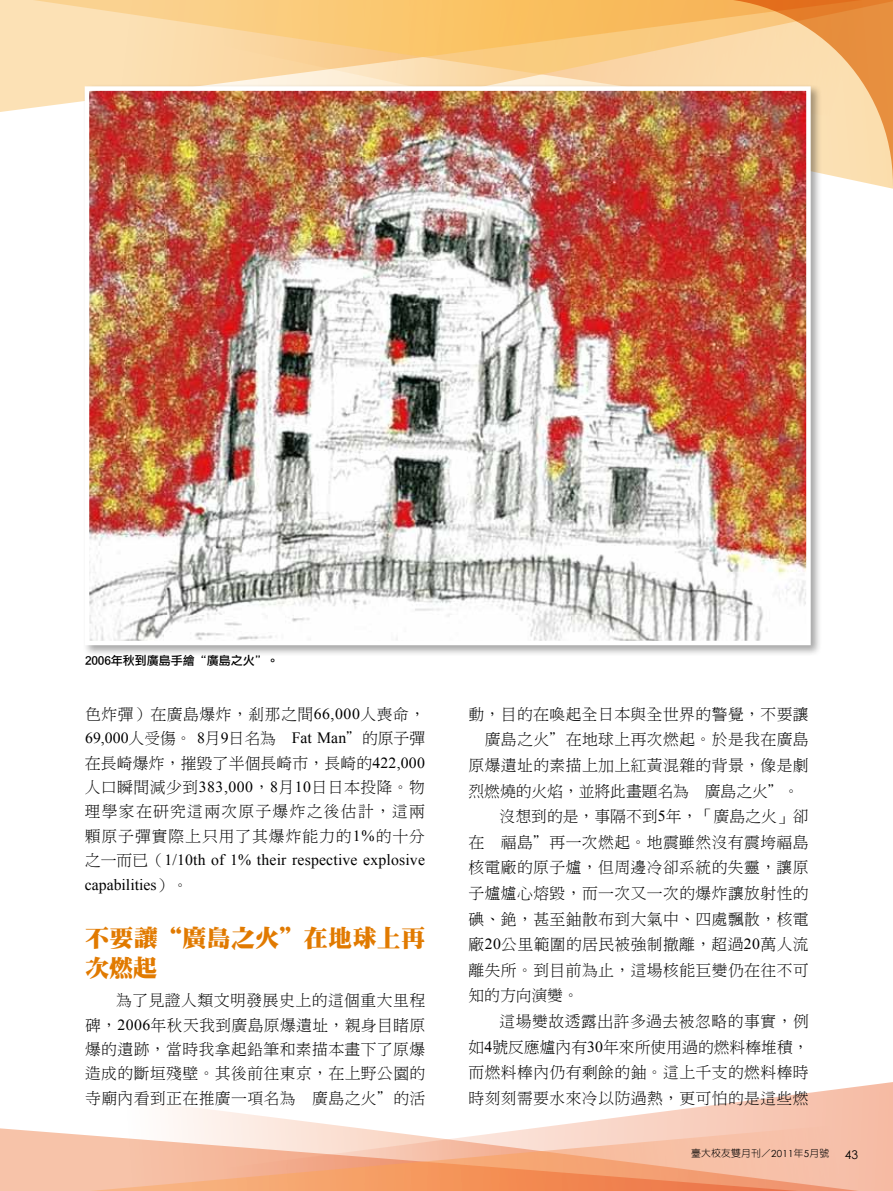
<style>
.page{position:relative;width:893px;height:1191px;background:#fff}
.page>*{position:absolute;margin:0;border:0;box-sizing:border-box;transform-origin:0 0}
.t1{font:24px/30.5px "DF Ming UB HKP BF";letter-spacing:.015em;color:#e17a00}
.t2{font:15.75px/24.5px "DF Ming Lt HKP BF";letter-spacing:.03em;color:#000}
.t3{font:15.75px/24.5px "Times New Roman";letter-spacing:.01em;color:#000}
.t4{font:15.75px "DF Ming Lt HKP BF";letter-spacing:.005em;color:#000}
.t5{font:15.75px "DF Ming Lt HKP BF";color:#000}
.t6{font:12px "DF Li Hei Md HK BF";color:#000}
.t7{font:12px "Century Gothic";color:#000}
.t8{font:9.75px "DF Yuan Lt HKP BF";letter-spacing:.025em;color:#000}
.s1{font-family:"Times New Roman"}
.s2{font-family:"DF Ming Lt HKP BF"}
.s3{font-family:"Century Gothic"}
</style>
<div class="page">
<svg style="left:822px;top:128px;width:71px;height:59px;background:#fadfb3"></svg>
<svg style="left:0;top:0;width:893px;height:128px;background:#f8cd8f"></svg>
<svg style="left:172px;top:1083px;width:721px;height:36px"></svg>
<svg style="left:0;top:1119px;width:893px;height:72px;background:#f7c1a6"></svg>
<div style="left:82px;top:83px;width:740px;height:573px;background:#000;opacity:.35"></div>
<img style="left:90px;top:91px;width:716px;height:549px">
<div style="left:85px;top:86px;width:726px;height:559px;border:4px solid #fff"></div>
<p class="t6" style="left:85px;top:654px;width:195px">2006年秋到廣島手繪“廣島之火”。</p>
<p class="t2" style="left:85px;top:702px;width:251px">色炸彈）在廣島爆炸，剎那之間 <span class="s1">,</span></p>
<p class="t2" style="left:361px;top:702px;width:66px">人喪命，</p>
<p class="t3" style="left:101px;top:725px;width:5px">,</p>
<p class="t2" style="left:85px;top:727px;width:342px;text-indent:44px">人受傷。 月日名為 <span class="s1">Fat Man</span>＂的原子彈在長崎爆炸，摧毀了半個長崎市，長崎的✔ <span class="s1">,<br></span>人口瞬間減少到✓ ✓<span class="s1">,</span></p>
<p class="t2" style="left:85px;top:775px;width:342px;text-align:justify;text-indent:169px">，月 日日本投降。物理學家在研究這兩次原子爆炸之後估計，這兩顆原子彈實際上只用了其爆炸能力的 <span class="s1">%</span>的十分</p>
<p class="t3" style="left:85px;top:847px;width:342px"><span class="s2">之一而已（</span> / th of % their respective explosive capabilities<span class="s2">）。</span></p>
<h1 class="t1" style="left:85px;top:923px;width:342px">不要讓“廣島之火”在地球上再次燃起</h1>
<p class="t2" style="left:85px;top:989px;width:342px;text-indent:31px">為了見證人類文明發展史上的這個重大里程碑，</p>
<p class="t2" style="left:85px;top:1013px;width:342px;text-align:justify;text-indent:66px">年秋天我到廣島原爆遺址，親身目睹原爆的遺跡，當時我拿起鉛筆和素描本畫下了原爆造成的斷垣殘壁。其後前往東京，在上野公園的寺廟內看到正在推廣一項名為 廣島之火＂的活</p>
<p class="t2" style="left:468px;top:702px;width:342px">動，目的在喚起全日本與全世界的警覺，不要讓</p>
<p class="t2" style="left:485px;top:728px;width:325px">廣島之火＂在地球上再次燃起。於是我在廣島</p>
<p class="t2" style="left:468px;top:753px;width:342px">原爆遺址的素描上加上紅黃混雜的背景，像是劇</p>
<p class="t5" style="left:469px;top:783px;width:332px">烈燃燒的火焰，並將此畫題名為 廣島之火＂。</p>
<p class="t4" style="left:500px;top:808px;width:310px">沒想到的是，事隔不到年，「廣島之火」卻</p>
<p class="t2" style="left:468px;top:830px;width:342px">在 福島＂再一次燃起。地震雖然沒有震垮福島</p>
<p class="t2" style="left:468px;top:856px;width:342px">核電廠的原子爐，但周邊冷卻系統的失靈，讓原</p>
<p class="t2" style="left:468px;top:881px;width:342px">子爐爐心熔毀，而一次又一次的爆炸讓放射性的</p>
<p class="t2" style="left:468px;top:907px;width:342px">碘、銫，甚至鈾散布到大氣中、四處飄散，核電</p>
<p class="t2" style="left:469px;top:933px;width:342px">廠 公里範圍的居民被強制撤離，超過 萬人流</p>
<p class="t2" style="left:468px;top:958px;width:342px">離失所。到目前為止，這場核能巨變仍在往不可</p>
<p class="t2" style="left:469px;top:984px;width:112px">知的方向演變。</p>
<p class="t2" style="left:500px;top:1009px;width:311px">這場變故透露出許多過去被忽略的事實，例</p>
<p class="t4" style="left:469px;top:1039px;width:342px">如✔號反應爐內有✓ 年來所使用過的燃料棒堆積，</p>
<p class="t2" style="left:468px;top:1061px;width:342px">而燃料棒內仍有剩餘的鈾。這上千支的燃料棒時</p>
<p class="t2" style="left:468px;top:1086px;width:342px">時刻刻需要水來冷以防過熱，更可怕的是這些燃</p>
<p class="t8" style="left:691px;top:1148px;width:139px">臺大校友雙月刊／<span class="s3">2011</span>年<span class="s3">5</span>月號</p>
<p class="t7" style="left:845px;top:1146px;width:15px">43</p>
</div>
